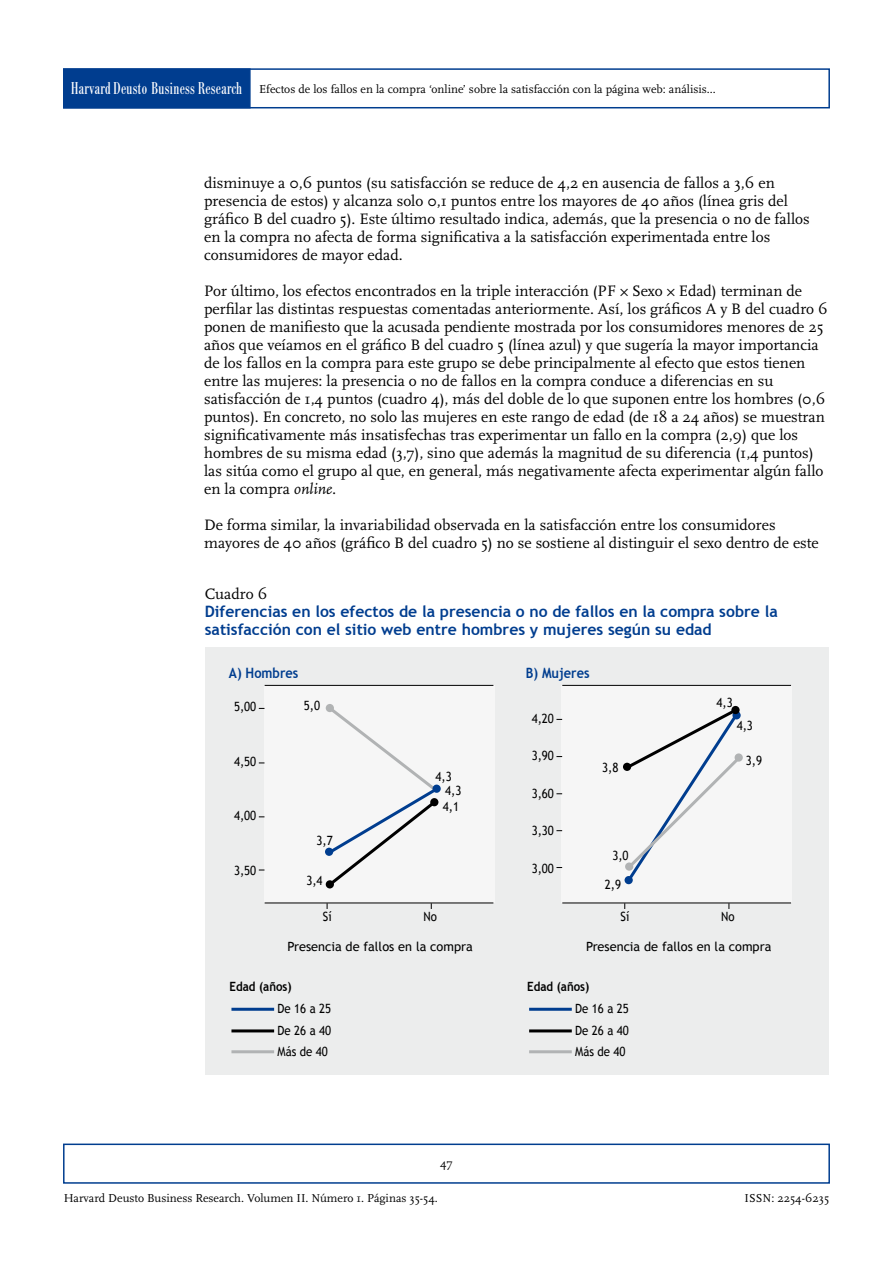
<style>
.page{position:relative;width:893px;height:1263px;background:#fff}
.page>*{position:absolute;margin:0;border:0;box-sizing:border-box;transform-origin:0 0}
.t1{font:15.75px/18px "Scala";color:#000}
.t2{font:700 15.75px/18px "Trebuchet MS";color:#003d8f}
.t3{font:700 14.25px "Trebuchet MS";color:#003d8f;scale:.9 1}
.t4{font:12.75px "Trebuchet MS";color:#000;scale:.9 1}
.t5{font:12.75px "Trebuchet MS";color:#000}
.t6{font:700 12.75px "Trebuchet MS";color:#000;scale:.9 1}
.t7{font:12px "Scala";color:#000}
.s1{font-family:"Bodoni BE";font-stretch:condensed;font-size:16.8px;color:#fff}
.s2{font-style:italic}
</style>
<div class="page">
<div style="left:63px;top:68px;width:767px;height:40px;border:2px solid #003d8f"></div>
<div style="left:63px;top:1143px;width:767px;height:41px;border:2px solid #003d8f"></div>
<div style="left:63px;top:68px;width:188px;height:40px;background:#003d8f;border:2px solid #003d8f"></div>
<div style="left:205px;top:647px;width:623px;height:428px;background:#eceded"></div>
<div style="left:264px;top:685px;width:230px;height:217px;background:#f6f6f6"></div>
<div style="left:561px;top:685px;width:231px;height:217px;background:#f6f6f6"></div>
<hr style="left:265px;top:685px;width:228px;height:1px;background:#000">
<hr style="left:562px;top:685px;width:229px;height:1px;background:#000">
<hr style="left:265px;top:902px;width:228px;height:1px;background:#000">
<hr style="left:562px;top:902px;width:229px;height:1px;background:#000">
<hr style="left:529px;top:1008px;width:43px;height:3px;background:#003d8f">
<hr style="left:231px;top:1008px;width:43px;height:3px;background:#003d8f">
<hr style="left:529px;top:1029px;width:43px;height:3px;background:#000">
<hr style="left:231px;top:1029px;width:43px;height:3px;background:#000">
<hr style="left:529px;top:1050px;width:43px;height:3px;background:#b1b3b4">
<hr style="left:231px;top:1050px;width:43px;height:3px;background:#b1b3b4">
<svg style="left:325px;top:704px;width:114px;height:185px"></svg>
<div style="left:325px;top:848px;width:8px;height:8px;background:#003d8f;border-radius:50%"></div>
<div style="left:326px;top:704px;width:8px;height:8px;background:#b1b3b4;border-radius:50%"></div>
<div style="left:432px;top:784px;width:9px;height:9px;background:#003d8f;border-radius:50%"></div>
<div style="left:326px;top:880px;width:8px;height:8px;background:#000;border-radius:50%"></div>
<div style="left:430px;top:798px;width:8px;height:8px;background:#000;border-radius:50%"></div>
<svg style="left:623px;top:706px;width:118px;height:179px"></svg>
<div style="left:625px;top:862px;width:8px;height:9px;background:#b1b3b4;border-radius:50%"></div>
<div style="left:735px;top:753px;width:8px;height:9px;background:#b1b3b4;border-radius:50%"></div>
<p class="t7" style="left:71px;top:82px;width:646px"><span class="s1">Harvard Deusto Business Research</span> Efectos de los fallos en la compra ‘online’ sobre la satisfacción con la página web: análisis...</p>
<p class="t1" style="left:204px;top:174px;width:607px">disminuye a 0,6 puntos (su satisfacción se reduce de 4,2 en ausencia de fallos a 3,6 en presencia de estos) y alcanza solo 0,1 puntos entre los mayores de 40 años (línea gris del gráfico B del cuadro 5). Este último resultado indica, además, que la presencia o no de fallos en la compra no afecta de forma significativa a la satisfacción experimentada entre los consumidores de mayor edad.</p>
<p class="t1" style="left:204px;top:282px;width:625px">Por último, los efectos encontrados en la triple interacción (PF × Sexo × Edad) terminan de perfilar las distintas respuestas comentadas anteriormente. Así, los gráficos A y B del cuadro 6 ponen de manifiesto que la acusada pendiente mostrada por los consumidores menores de 25 años que veíamos en el gráfico B del cuadro 5 (línea azul) y que sugería la mayor importancia de los fallos en la compra para este grupo se debe principalmente al efecto que estos tienen entre las mujeres: la presencia o no de fallos en la compra conduce a diferencias en su satisfacción de 1,4 puntos (cuadro 4), más del doble de lo que suponen entre los hombres (0,6 puntos). En concreto, no solo las mujeres en este rango de edad (de 18 a 24 años) se muestran significativamente más insatisfechas tras experimentar un fallo en la compra (2,9) que los hombres de su misma edad (3,7), sino que además la magnitud de su diferencia (1,4 puntos) las sitúa como el grupo al que, en general, más negativamente afecta experimentar algún fallo en la compra <span class="s2">online.</span></p>
<p class="t1" style="left:204px;top:516px;width:616px">De forma similar, la invariabilidad observada en la satisfacción entre los consumidores mayores de 40 años (gráfico B del cuadro 5) no se sostiene al distinguir el sexo dentro de este</p>
<p class="t1" style="left:205px;top:585px;width:64px">Cuadro 6</p>
<p class="t2" style="left:205px;top:602px;width:574px">Diferencias en los efectos de la presencia o no de fallos en la compra sobre la satisfacción con el sitio web entre hombres y mujeres según su edad</p>
<p class="t3" style="left:229px;top:664px;width:79px">A) Hombres</p>
<p class="t3" style="left:526px;top:664px;width:72px">B) Mujeres</p>
<p class="t4" style="left:234px;top:699px;width:26px">5,00</p>
<p class="t4" style="left:234px;top:754px;width:26px">4,50</p>
<p class="t4" style="left:234px;top:808px;width:26px">4,00</p>
<p class="t4" style="left:234px;top:863px;width:26px">3,50</p>
<p class="t4" style="left:304px;top:698px;width:20px">5,0</p>
<p class="t4" style="left:316px;top:833px;width:20px">3,7</p>
<p class="t4" style="left:306px;top:873px;width:20px">3,4</p>
<p class="t4" style="left:436px;top:769px;width:20px">4,3</p>
<p class="t4" style="left:445px;top:783px;width:20px">4,3</p>
<p class="t4" style="left:443px;top:799px;width:20px">4,1</p>
<p class="t4" style="left:532px;top:711px;width:26px">4,20</p>
<p class="t4" style="left:532px;top:748px;width:26px">3,90</p>
<p class="t4" style="left:532px;top:786px;width:26px">3,60</p>
<p class="t4" style="left:532px;top:823px;width:26px">3,30</p>
<p class="t4" style="left:532px;top:861px;width:26px">3,00</p>
<p class="t4" style="left:602px;top:760px;width:20px">3,8</p>
<p class="t4" style="left:612px;top:848px;width:20px">3,0</p>
<p class="t4" style="left:605px;top:877px;width:20px">2,9</p>
<p class="t4" style="left:716px;top:695px;width:20px">4,3</p>
<p class="t4" style="left:737px;top:718px;width:20px">4,3</p>
<p class="t4" style="left:746px;top:753px;width:20px">3,9</p>
<p class="t4" style="left:323px;top:909px;width:11px">Sí</p>
<p class="t4" style="left:424px;top:909px;width:16px">No</p>
<p class="t4" style="left:620px;top:909px;width:11px">Sí</p>
<p class="t4" style="left:721px;top:909px;width:16px">No</p>
<p class="t5" style="left:288px;top:939px;width:187px">Presencia de fallos en la compra</p>
<p class="t5" style="left:586px;top:939px;width:187px">Presencia de fallos en la compra</p>
<p class="t6" style="left:230px;top:979px;width:71px">Edad (años)</p>
<p class="t6" style="left:527px;top:979px;width:71px">Edad (años)</p>
<p class="t4" style="left:278px;top:1023px;width:61px">De 26 a 40</p>
<p class="t4" style="left:575px;top:1023px;width:61px">De 26 a 40</p>
<p class="t4" style="left:278px;top:1043px;width:57px">Más de 40</p>
<p class="t4" style="left:575px;top:1043px;width:57px">Más de 40</p>
<p class="t4" style="left:278px;top:1001px;width:61px">De 16 a 25</p>
<p class="t4" style="left:575px;top:1001px;width:61px">De 16 a 25</p>
<p class="t7" style="left:440px;top:1156px;width:14px">47</p>
<p class="t7" style="left:64px;top:1192px;width:376px">Harvard Deusto Business Research. Volumen II. Número 1. Páginas 35-54.</p>
<p class="t7" style="left:745px;top:1192px;width:86px">ISSN: 2254-6235</p>
</div>
